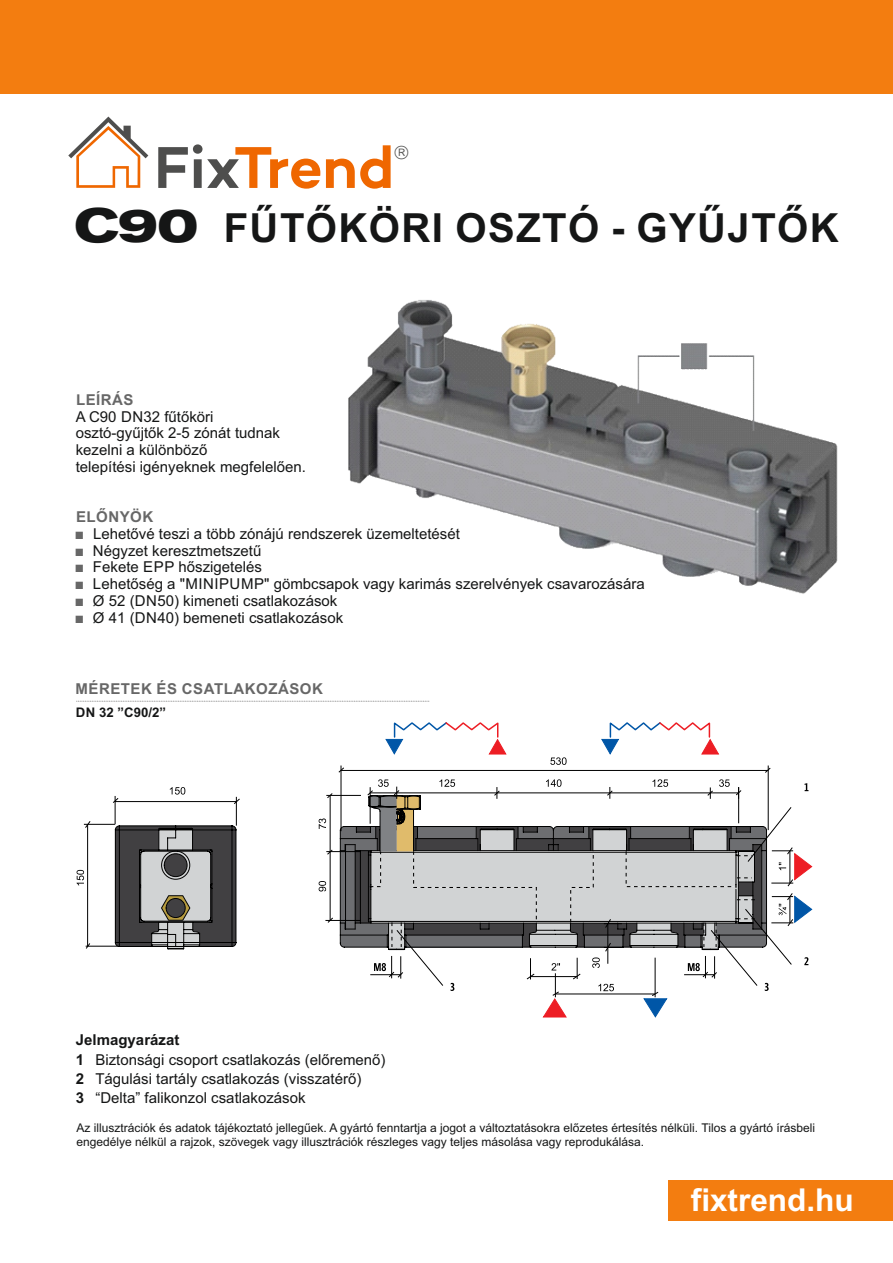
<style>
.page{position:relative;width:893px;height:1263px;background:#fff}
.page>*{position:absolute;margin:0;border:0;box-sizing:border-box;transform-origin:0 0}
.t1{font:700 46.95px "Akzidenz Grotesk Ex PFL";color:#151616}
.t2{font:700 40.05px "Arial";letter-spacing:.035em;color:#151616}
.t3{font:700 31.5px "Arial";color:#fff}
.t4{font:15px/19.2px "Arial";color:#151616}
.t5{font:700 15px "Arial";letter-spacing:.035em;color:#676767}
.t6{font:700 13.2px "Arial";color:#151616}
.t7{font:12px/13.4px "Arial";color:#151616}
.s1{font-weight:700}
</style>
<div class="page">
<svg style="left:76px;top:700px;width:354px;height:2px"></svg>
<div style="left:0;top:0;width:893px;height:94px;background:#f37d10"></div>
<img style="left:348px;top:300px;width:490px;height:294px">
<hr style="left:325px;top:920px;width:36px;height:1px;background:#000">
<hr style="left:326px;top:851px;width:35px;height:1px;background:#000">
<hr style="left:326px;top:795px;width:35px;height:1px;background:#000">
<hr style="left:330px;top:795px;width:1px;height:126px;background:#000">
<svg style="left:319px;top:881px;width:7px;height:10px"></svg>
<svg style="left:319px;top:818px;width:7px;height:11px"></svg>
<svg style="left:327px;top:917px;width:6px;height:6px"></svg>
<svg style="left:327px;top:849px;width:6px;height:6px"></svg>
<svg style="left:327px;top:793px;width:6px;height:5px"></svg>
<hr style="left:341px;top:765px;width:1px;height:66px;background:#000">
<hr style="left:768px;top:765px;width:1px;height:65px;background:#000">
<hr style="left:341px;top:770px;width:427px;height:1px;background:#000">
<svg style="left:550px;top:757px;width:17px;height:8px"></svg>
<svg style="left:338px;top:767px;width:6px;height:6px"></svg>
<svg style="left:765px;top:767px;width:6px;height:6px"></svg>
<svg style="left:385px;top:722px;width:122px;height:33px"></svg>
<svg style="left:601px;top:722px;width:118px;height:33px"></svg>
<svg style="left:340px;top:779px;width:472px;height:239px"></svg>
<hr style="left:84px;top:824px;width:31px;height:1px;background:#000">
<hr style="left:86px;top:946px;width:34px;height:1px;background:#000">
<hr style="left:87px;top:824px;width:1px;height:122px;background:#000">
<svg style="left:77px;top:870px;width:7px;height:15px"></svg>
<svg style="left:85px;top:821px;width:6px;height:7px"></svg>
<svg style="left:86px;top:943px;width:4px;height:6px"></svg>
<svg style="left:113px;top:787px;width:127px;height:162px"></svg>
<svg style="left:68px;top:117px;width:80px;height:71px"></svg>
<div style="left:668px;top:1180px;width:225px;height:40px;background:#f37d10"></div>
<svg style="left:158px;top:144px;width:233px;height:45px"></svg>
<h1 class="t1" style="left:75px;top:209px;width:125px">C90</h1>
<h2 class="t2" style="left:224px;top:213px;width:617px">FŰTŐKÖRI OSZTÓ - GYŰJTŐK</h2>
<p class="t5" style="left:76px;top:394px;width:59px">LEÍRÁS</p>
<p class="t4" style="left:76px;top:408px;width:139px">A C90 DN32 fűtőköri</p>
<p class="t4" style="left:76px;top:425px;width:206px">osztó-gyűjtők 2-5 zónát tudnak</p>
<p class="t4" style="left:76px;top:458px;width:232px">telepítési igényeknek megfelelően.</p>
<p class="t5" style="left:76px;top:511px;width:79px">ELŐNYÖK</p>
<p class="t4" style="left:93px;top:543px;width:553px;line-height:16.8px">Négyzet keresztmetszetű<br>Fekete EPP hőszigetelés<br>Lehetőség a "MINIPUMP" gömbcsapok vagy karimás szerelvények csavarozására</p>
<p class="t4" style="left:93px;top:609px;width:252px">Ø 41 (DN40) bemeneti csatlakozások</p>
<p class="t4" style="left:76px;top:442px;width:133px">kezelni a különböző</p>
<p class="t4" style="left:93px;top:525px;width:368px">Lehetővé teszi a több zónájú rendszerek üzemeltetését</p>
<p class="t4" style="left:93px;top:592px;width:246px">Ø 52 (DN50) kimeneti csatlakozások</p>
<p class="t5" style="left:75px;top:683px;width:249px">MÉRETEK ÉS CSATLAKOZÁSOK</p>
<p class="t6" style="left:76px;top:707px;width:92px">DN 32 ”C90/2”</p>
<p class="t4" style="left:76px;top:1032px;width:311px"><span class="s1">Jelmagyarázat<br>1</span> Biztonsági csoport csatlakozás (előremenő)<br><span class="s1">2</span> Tágulási tartály csatlakozás (visszatérő)<br><span class="s1">3</span> “Delta” falikonzol csatlakozások</p>
<p class="t7" style="left:77px;top:1123px;width:740px">Az illusztrációk és adatok tájékoztató jellegűek. A gyártó fenntartja a jogot a változtatásokra előzetes értesítés nélküli. Tilos a gyártó írásbeli engedélye nélkül a rajzok, szövegek vagy illusztrációk részleges vagy teljes másolása vagy reprodukálása.</p>
<h3 class="t3" style="left:691px;top:1188px;width:164px">fixtrend.hu</h3>
</div>
